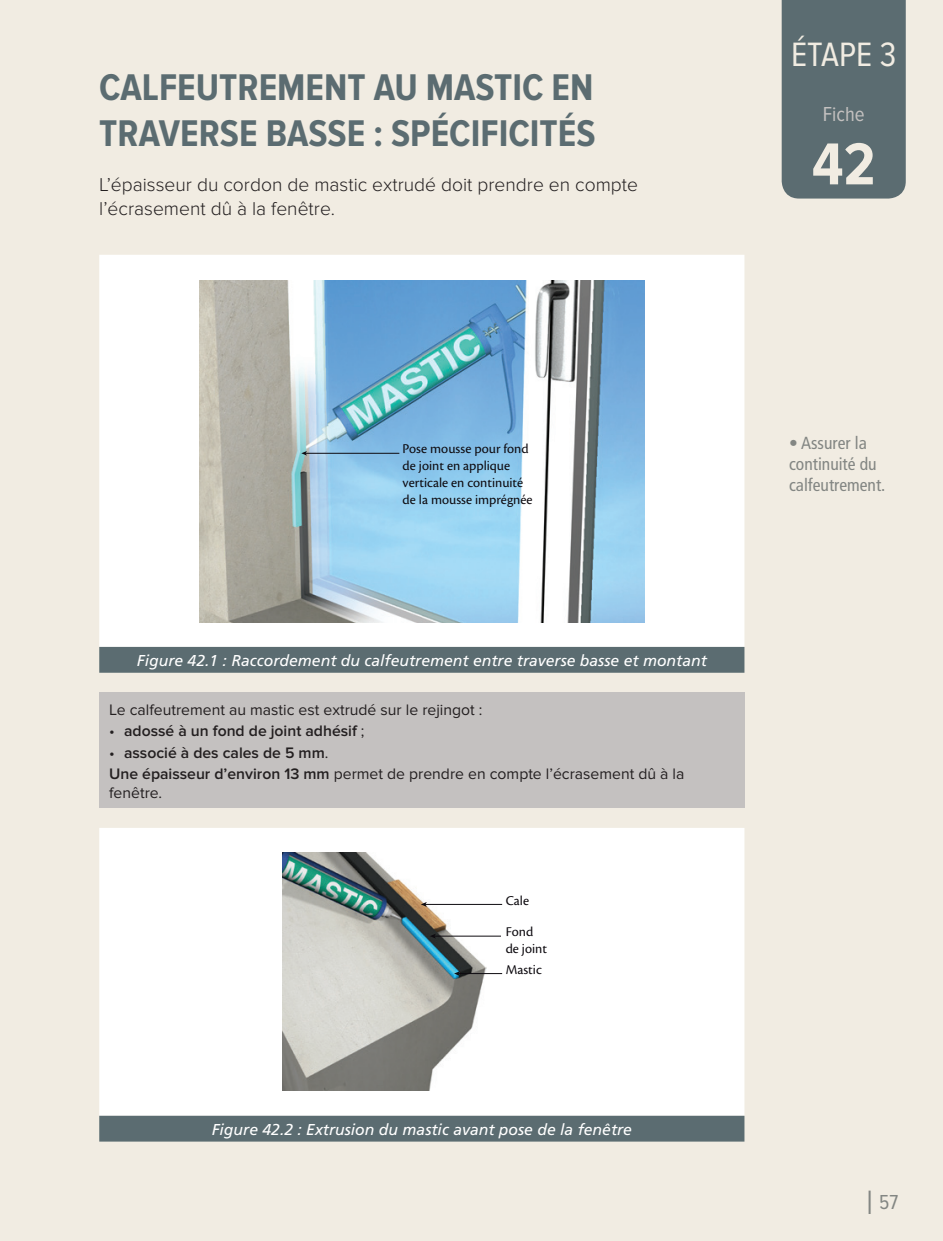
<style>
.page{position:relative;width:943px;height:1241px;background:#fff}
.page>*{position:absolute;margin:0;border:0;box-sizing:border-box;transform-origin:0 0}
.t1{font:700 61.25px "Proxima Nova Cond";color:#f1ece2}
.t2{font:700 38.5px/46.2px "Proxima Nova Cond";color:#5b6c71}
.t3{font:35px "Proxima Nova Cond";color:#f1ece2}
.t4{font:21px "Proxima Nova Cond";color:#c4c1c0}
.t5{font:21px "Proxima Nova Cond";color:#838683}
.t6{font:300 19.25px/24.5px "Proxima Nova";color:#231f20}
.t7{font:condensed 17.5px/21px "Frutiger LT Std";color:#838683}
.t8{font:600 15.75px/21.3px "Proxima Nova";color:#231f20}
.t9{font:italic 15.75px "Frutiger LT Std";color:#fff}
.t10{font:15.75px "Proxima Nova";color:#231f20}
.t11{font:14px/16.8px "Cronos Pro";color:#0e0b10}
.s1{font-weight:400}
.s2{font-weight:300;font-size:35px}
</style>
<div class="page">
<div style="left:0;top:0;width:943px;height:1240px;background:#f1ece2"></div>
<div style="left:781px;top:0;width:124px;height:198px;background:#5b6c71"></div>
<svg style="left:99px;top:255px;width:645px;height:391px;background:#f3f8fb"></svg>
<svg style="left:99px;top:646px;width:645px;height:495px;background:#e0e3e2"></svg>
<div style="left:99px;top:692px;width:645px;height:115px;background:#c4c1c0"></div>
<img style="left:199px;top:280px;width:445px;height:342px">
<hr style="left:305px;top:453px;width:94px;height:1px;background:#0e0b10">
<svg style="left:301px;top:451px;width:6px;height:4px"></svg>
<img style="left:283px;top:852px;width:204px;height:238px">
<hr style="left:458px;top:972px;width:44px;height:1px;background:#0e0b10">
<svg style="left:454px;top:970px;width:6px;height:5px"></svg>
<hr style="left:434px;top:935px;width:67px;height:1px;background:#0e0b10">
<svg style="left:430px;top:933px;width:6px;height:5px"></svg>
<hr style="left:425px;top:903px;width:77px;height:1px;background:#0e0b10">
<svg style="left:421px;top:901px;width:6px;height:5px"></svg>
<h2 class="t2" style="left:99px;top:65px;width:498px">CALFEUTREMENT AU MASTIC EN<br>TRAVERSE BASSE : SPÉCIFICITÉS</h2>
<p class="t6" style="left:99px;top:172px;width:540px">L’épaisseur du cordon de mastic extrudé doit prendre en compte l’écrasement dû à la fenêtre.</p>
<h3 class="t3" style="left:791px;top:35px;width:107px">ÉTAPE 3</h3>
<h3 class="t4" style="left:822px;top:103px;width:43px">Fiche</h3>
<h1 class="t1" style="left:812px;top:130px;width:65px">42</h1>
<p class="t11" style="left:402px;top:440px;width:131px">Pose mousse pour fond de joint en applique verticale en continuité de la mousse imprégnée</p>
<p class="t9" style="left:137px;top:651px;width:571px">Figure 42.1 : Raccordement du calfeutrement entre traverse basse et montant</p>
<p class="t10" style="left:109px;top:700px;width:375px">Le calfeutrement au mastic est extrudé sur le rejingot :</p>
<p class="t8" style="left:109px;top:720px;width:257px"><span class="s1">•</span> adossé à un fond de joint adhésif <span class="s1">;</span></p>
<p class="t8" style="left:109px;top:742px;width:577px"><span class="s1">•</span> associé à des cales de 5 mm<span class="s1">.<br></span>Une épaisseur d’environ 13 mm <span class="s1">permet de prendre en compte l’écrasement dû à la</span></p>
<p class="t10" style="left:109px;top:783px;width:55px">fenêtre.</p>
<p class="t11" style="left:505px;top:891px;width:25px">Cale</p>
<p class="t11" style="left:505px;top:923px;width:43px">Fond de joint</p>
<p class="t11" style="left:505px;top:960px;width:38px">Mastic</p>
<p class="t9" style="left:212px;top:1119px;width:422px">Figure 42.2 : Extrusion du mastic avant pose de la fenêtre</p>
<p class="t7" style="left:789px;top:433px;width:98px">• Assurer la continuité du calfeutrement.</p>
<h3 class="t5" style="left:866px;top:1190px;width:34px"><span class="s2">I</span> 57</h3>
</div>
